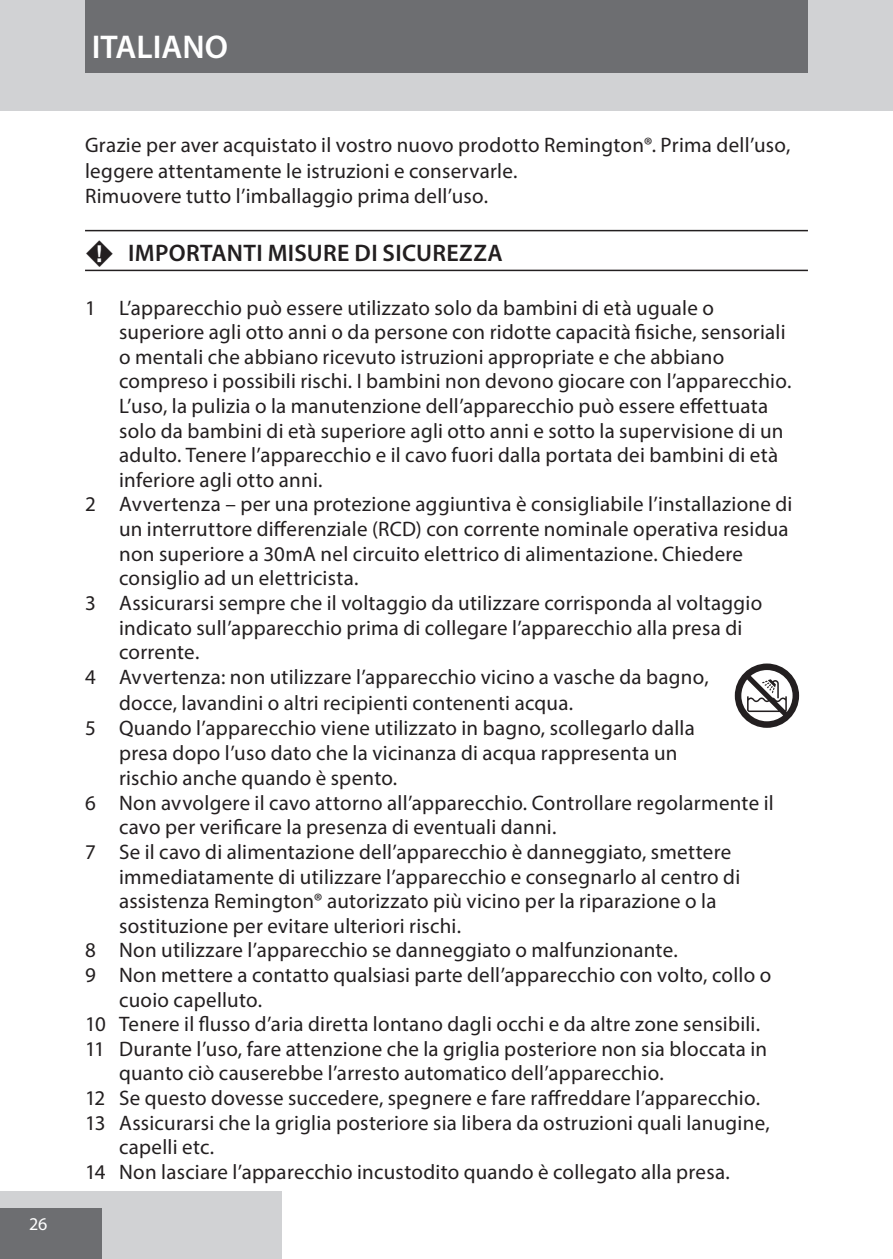
<style>
.page{position:relative;width:893px;height:1259px;background:#fff}
.page>*{position:absolute;margin:0;border:0;box-sizing:border-box;transform-origin:0 0}
.t1{font:600 33px "Myriad Pro";color:#fff}
.t2{font:600 24px "Myriad Pro";letter-spacing:.015em;color:#231f20}
.t3{font:21px/25.2px "Myriad Pro";letter-spacing:.01em;color:#231f20}
.t4{font:18px "Myriad Pro";color:#fff}
.s1{font-family:"Myriad Points";font-weight:400}
</style>
<div class="page">
<div style="left:0;top:0;width:893px;height:111px;background:#d1d2d4"></div>
<div style="left:0;top:1191px;width:282px;height:68px;background:#d1d2d4"></div>
<div style="left:0;top:1208px;width:102px;height:51px;background:#6d6e71"></div>
<div style="left:85px;top:0;width:723px;height:73px;background:#6d6e71"></div>
<hr style="left:85px;top:230px;width:723px;height:1px;background:#231f20">
<hr style="left:85px;top:270px;width:723px;height:1px;background:#231f20">
<svg style="left:735px;top:663px;width:64px;height:65px"></svg>
<p class="t4" style="left:29px;top:1215px;width:20px">26</p>
<h1 class="t1" style="left:92px;top:28px;width:138px">ITALIANO</h1>
<p class="t3" style="left:85px;top:133px;width:707px">Grazie per aver acquistato il vostro nuovo prodotto Remington®. Prima dell’uso, leggere attentamente le istruzioni e conservarle.<br>Rimuovere tutto l’imballaggio prima dell’uso.</p>
<p class="t2" style="left:85px;top:240px;width:419px"><span class="s1">F</span> IMPORTANTI MISURE DI SICUREZZA</p>
<p class="t3" style="left:85px;top:296px;width:630px">1 L’apparecchio può essere utilizzato solo da bambini di età uguale o</p>
<p class="t3" style="left:119px;top:320px;width:668px">superiore agli otto anni o da persone con ridotte capacità fisiche, sensoriali</p>
<p class="t3" style="left:119px;top:345px;width:607px">o mentali che abbiano ricevuto istruzioni appropriate e che abbiano</p>
<p class="t3" style="left:119px;top:369px;width:674px">compreso i possibili rischi. I bambini non devono giocare con l’apparecchio.</p>
<p class="t3" style="left:119px;top:394px;width:651px">L’uso, la pulizia o la manutenzione dell’apparecchio può essere effettuata</p>
<p class="t3" style="left:119px;top:419px;width:666px">solo da bambini di età superiore agli otto anni e sotto la supervisione di un</p>
<p class="t3" style="left:119px;top:443px;width:661px">adulto. Tenere l’apparecchio e il cavo fuori dalla portata dei bambini di età</p>
<p class="t3" style="left:119px;top:468px;width:205px">inferiore agli otto anni.</p>
<p class="t3" style="left:85px;top:492px;width:709px">2 Avvertenza – per una protezione aggiuntiva è consigliabile l’installazione di</p>
<p class="t3" style="left:119px;top:517px;width:671px">un interruttore differenziale (RCD) con corrente nominale operativa residua</p>
<p class="t3" style="left:119px;top:542px;width:625px">non superiore a 30mA nel circuito elettrico di alimentazione. Chiedere</p>
<p class="t3" style="left:119px;top:566px;width:241px">consiglio ad un elettricista.</p>
<p class="t3" style="left:85px;top:591px;width:679px">3 Assicurarsi sempre che il voltaggio da utilizzare corrisponda al voltaggio</p>
<p class="t3" style="left:119px;top:615px;width:625px">indicato sull’apparecchio prima di collegare l’apparecchio alla presa di</p>
<p class="t3" style="left:119px;top:640px;width:82px">corrente.</p>
<p class="t3" style="left:85px;top:665px;width:625px">4 Avvertenza: non utilizzare l’apparecchio vicino a vasche da bagno,</p>
<p class="t3" style="left:119px;top:690px;width:456px">docce, lavandini o altri recipienti contenenti acqua.</p>
<p class="t3" style="left:85px;top:716px;width:611px">5 Quando l’apparecchio viene utilizzato in bagno, scollegarlo dalla</p>
<p class="t3" style="left:119px;top:741px;width:560px">presa dopo l’uso dato che la vicinanza di acqua rappresenta un</p>
<p class="t3" style="left:119px;top:766px;width:280px">rischio anche quando è spento.</p>
<p class="t3" style="left:85px;top:791px;width:690px">6 Non avvolgere il cavo attorno all’apparecchio. Controllare regolarmente il</p>
<p class="t3" style="left:119px;top:815px;width:439px">cavo per verificare la presenza di eventuali danni.</p>
<p class="t3" style="left:85px;top:840px;width:648px">7 Se il cavo di alimentazione dell’apparecchio è danneggiato, smettere</p>
<p class="t3" style="left:119px;top:864px;width:623px">immediatamente di utilizzare l’apparecchio e consegnarlo al centro di</p>
<p class="t3" style="left:119px;top:889px;width:599px">assistenza Remington® autorizzato più vicino per la riparazione o la</p>
<p class="t3" style="left:119px;top:914px;width:344px">sostituzione per evitare ulteriori rischi.</p>
<p class="t3" style="left:85px;top:938px;width:594px">8 Non utilizzare l’apparecchio se danneggiato o malfunzionante.</p>
<p class="t3" style="left:85px;top:963px;width:688px">9 Non mettere a contatto qualsiasi parte dell’apparecchio con volto, collo o</p>
<p class="t3" style="left:119px;top:987px;width:145px">cuoio capelluto.</p>
<p class="t3" style="left:85px;top:1012px;width:677px">10 Tenere il flusso d’aria diretta lontano dagli occhi e da altre zone sensibili.</p>
<p class="t3" style="left:85px;top:1037px;width:684px">11 Durante l’uso, fare attenzione che la griglia posteriore non sia bloccata in</p>
<p class="t3" style="left:119px;top:1061px;width:546px">quanto ciò causerebbe l’arresto automatico dell’apparecchio.</p>
<p class="t3" style="left:85px;top:1086px;width:676px">12 Se questo dovesse succedere, spegnere e fare raffreddare l’apparecchio.</p>
<p class="t3" style="left:85px;top:1110px;width:686px">13 Assicurarsi che la griglia posteriore sia libera da ostruzioni quali lanugine,</p>
<p class="t3" style="left:119px;top:1135px;width:97px">capelli etc.</p>
<p class="t3" style="left:85px;top:1160px;width:646px">14 Non lasciare l’apparecchio incustodito quando è collegato alla presa.</p>
</div>
